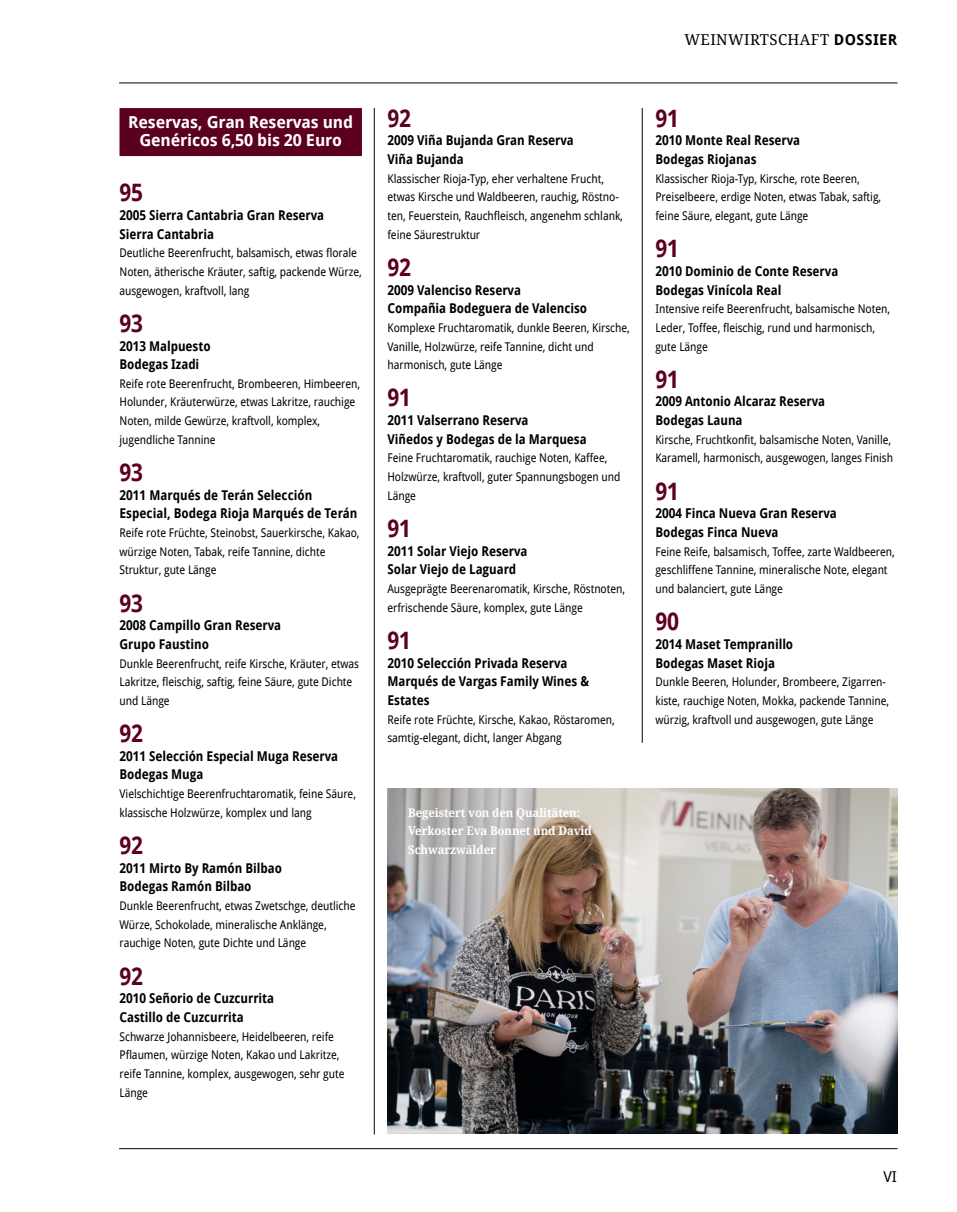
<style>
.page{position:relative;width:957px;height:1212px;background:#fff}
.page>*{position:absolute;margin:0;border:0;box-sizing:border-box;transform-origin:0 0}
.t1{font:700 24px "Droid Sans Pro";letter-spacing:-.005em;color:#5c0020;scale:.9 1}
.t2{font:700 16.5px/18px "Droid Sans Pro";letter-spacing:-.01em;color:#fff;text-align:center}
.t3{font:15px "Droid Serif Pro";letter-spacing:.025em;color:#000}
.t4{font:15px "Droid Sans Pro";color:#000}
.t5{font:700 13.5px/18.6px "Droid Sans Pro";letter-spacing:-.005em;color:#000;scale:.9 1}
.t6{font:12px/18.6px "Droid Sans Pro";letter-spacing:-.005em;color:#000;scale:.9 1}
.t7{font:700 12px/18.6px "Droid Serif Pro";letter-spacing:-.01em;color:#fff;scale:.95 1}
.s1{font-family:"Droid Sans Pro";font-weight:700}
</style>
<div class="page">
<hr style="left:119px;top:83px;width:778px;height:1px;background:#000">
<hr style="left:119px;top:1148px;width:778px;height:1px;background:#000">
<div style="left:119px;top:108px;width:243px;height:48px;background:#5c0020"></div>
<hr style="left:374px;top:108px;width:1px;height:1026px;background:#000">
<hr style="left:642px;top:108px;width:1px;height:635px;background:#000">
<img style="left:387px;top:789px;width:510px;height:345px">
<h2 class="t2" style="left:128px;top:113px;width:226px">Reservas, Gran Reservas und<br>Genéricos 6,50 bis 20 Euro</h2>
<h1 class="t1" style="left:119px;top:176px;width:28px">95</h1>
<p class="t5" style="left:119px;top:205px;width:229px">2005 Sierra Cantabria Gran Reserva<br>Sierra Cantabria</p>
<p class="t6" style="left:119px;top:243px;width:271px">Deutliche Beerenfrucht, balsamisch, etwas florale<br>Noten, ätherische Kräuter, saftig, packende Würze, ausgewogen, kraftvoll, lang</p>
<h1 class="t1" style="left:119px;top:306px;width:28px">93</h1>
<p class="t5" style="left:119px;top:336px;width:103px">2013 Malpuesto<br>Bodegas Izadi</p>
<p class="t6" style="left:119px;top:374px;width:269px">Reife rote Beerenfrucht, Brombeeren, Himbeeren, Holunder, Kräuterwürze, etwas Lakritze, rauchige Noten, milde Gewürze, kraftvoll, komplex, jugendliche Tannine</p>
<h1 class="t1" style="left:119px;top:455px;width:28px">93</h1>
<p class="t5" style="left:119px;top:485px;width:266px">2011 Marqués de Terán Selección<br>Especial, Bodega Rioja Marqués de Terán</p>
<p class="t6" style="left:119px;top:523px;width:268px">Reife rote Früchte, Steinobst, Sauerkirsche, Kakao, würzige Noten, Tabak, reife Tannine, dichte<br>Struktur, gute Länge</p>
<h1 class="t1" style="left:119px;top:586px;width:28px">93</h1>
<p class="t5" style="left:119px;top:616px;width:181px">2008 Campillo Gran Reserva<br>Grupo Faustino</p>
<p class="t6" style="left:119px;top:653px;width:268px">Dunkle Beerenfrucht, reife Kirsche, Kräuter, etwas<br>Lakritze, fleischig, saftig, feine Säure, gute Dichte und Länge</p>
<h1 class="t1" style="left:119px;top:716px;width:28px">92</h1>
<p class="t5" style="left:119px;top:746px;width:244px">2011 Selección Especial Muga Reserva<br>Bodegas Muga</p>
<p class="t6" style="left:119px;top:784px;width:264px">Vielschichtige Beerenfruchtaromatik, feine Säure, klassische Holzwürze, komplex und lang</p>
<h1 class="t1" style="left:119px;top:828px;width:28px">92</h1>
<p class="t5" style="left:119px;top:858px;width:182px">2011 Mirto By Ramón Bilbao<br>Bodegas Ramón Bilbao</p>
<p class="t6" style="left:119px;top:896px;width:264px">Dunkle Beerenfrucht, etwas Zwetschge, deutliche<br>Würze, Schokolade, mineralische Anklänge, rauchige Noten, gute Dichte und Länge</p>
<h1 class="t1" style="left:119px;top:959px;width:28px">92</h1>
<p class="t5" style="left:119px;top:989px;width:173px">2010 Señorio de Cuzcurrita<br>Castillo de Cuzcurrita</p>
<p class="t6" style="left:119px;top:1026px;width:251px">Schwarze Johannisbeere, Heidelbeeren, reife Pflaumen, würzige Noten, Kakao und Lakritze, reife Tannine, komplex, ausgewogen, sehr gute Länge</p>
<h1 class="t1" style="left:387px;top:101px;width:28px">92</h1>
<p class="t5" style="left:387px;top:131px;width:209px">2009 Viña Bujanda Gran Reserva<br>Viña Bujanda</p>
<p class="t6" style="left:387px;top:169px;width:263px">Klassischer Rioja-Typ, eher verhaltene Frucht, etwas Kirsche und Waldbeeren, rauchig, Röstno&shy;ten, Feuerstein, Rauchfleisch, angenehm schlank, feine Säurestruktur</p>
<h1 class="t1" style="left:387px;top:250px;width:28px">92</h1>
<p class="t5" style="left:387px;top:280px;width:223px">2009 Valenciso Reserva<br>Compañia Bodeguera de Valenciso</p>
<p class="t6" style="left:387px;top:318px;width:271px">Komplexe Fruchtaromatik, dunkle Beeren, Kirsche,<br>Vanille, Holzwürze, reife Tannine, dicht und harmonisch, gute Länge</p>
<h1 class="t1" style="left:387px;top:381px;width:28px">91</h1>
<p class="t5" style="left:387px;top:411px;width:223px">2011 Valserrano Reserva<br>Viñedos y Bodegas de la Marquesa</p>
<p class="t6" style="left:387px;top:448px;width:260px">Feine Fruchtaromatik, rauchige Noten, Kaffee,<br>Holzwürze, kraftvoll, guter Spannungsbogen und<br>Länge</p>
<h1 class="t1" style="left:387px;top:511px;width:28px">91</h1>
<p class="t5" style="left:387px;top:541px;width:157px">2011 Solar Viejo Reserva<br>Solar Viejo de Laguard</p>
<p class="t6" style="left:387px;top:579px;width:266px">Ausgeprägte Beerenaromatik, Kirsche, Röstnoten, erfrischende Säure, komplex, gute Länge</p>
<h1 class="t1" style="left:387px;top:623px;width:28px">91</h1>
<p class="t5" style="left:387px;top:653px;width:226px">2010 Selección Privada Reserva<br>Marqués de Vargas Family Wines &amp;<br>Estates</p>
<p class="t6" style="left:387px;top:709px;width:254px">Reife rote Früchte, Kirsche, Kakao, Röstaromen, samtig-elegant, dicht, langer Abgang</p>
<p class="t7" style="left:408px;top:803px;width:195px">Begeistert von den Qualitäten:<br>Verkoster Eva Bonnet und David<br>Schwarzwälder</p>
<p class="t3" style="left:684px;top:29px;width:214px">WEINWIRTSCHAFT <span class="s1">DOSSIER</span></p>
<h1 class="t1" style="left:655px;top:101px;width:28px">91</h1>
<p class="t5" style="left:655px;top:131px;width:162px">2010 Monte Real Reserva<br>Bodegas Riojanas</p>
<p class="t6" style="left:655px;top:169px;width:252px">Klassischer Rioja-Typ, Kirsche, rote Beeren,<br>Preiselbeere, erdige Noten, etwas Tabak, saftig, feine Säure, elegant, gute Länge</p>
<h1 class="t1" style="left:655px;top:232px;width:28px">91</h1>
<p class="t5" style="left:655px;top:261px;width:205px">2010 Dominio de Conte Reserva<br>Bodegas Vinícola Real</p>
<p class="t6" style="left:655px;top:299px;width:262px">Intensive reife Beerenfrucht, balsamische Noten,<br>Leder, Toffee, fleischig, rund und harmonisch, gute Länge</p>
<h1 class="t1" style="left:655px;top:362px;width:28px">91</h1>
<p class="t5" style="left:655px;top:392px;width:190px">2009 Antonio Alcaraz Reserva<br>Bodegas Launa</p>
<p class="t6" style="left:655px;top:430px;width:265px">Kirsche, Fruchtkonfit, balsamische Noten, Vanille,<br>Karamell, harmonisch, ausgewogen, langes Finish</p>
<h1 class="t1" style="left:655px;top:474px;width:28px">91</h1>
<p class="t5" style="left:655px;top:504px;width:203px">2004 Finca Nueva Gran Reserva<br>Bodegas Finca Nueva</p>
<p class="t6" style="left:655px;top:542px;width:267px">Feine Reife, balsamisch, Toffee, zarte Waldbeeren, geschliffene Tannine, mineralische Note, elegant und balanciert, gute Länge</p>
<h1 class="t1" style="left:655px;top:605px;width:28px">90</h1>
<p class="t5" style="left:655px;top:634px;width:155px">2014 Maset Tempranillo<br>Bodegas Maset Rioja</p>
<p class="t6" style="left:655px;top:672px;width:261px">Dunkle Beeren, Holunder, Brombeere, Zigarren&shy;kiste, rauchige Noten, Mokka, packende Tannine, würzig, kraftvoll und ausgewogen, gute Länge</p>
<p class="t4" style="left:883px;top:1166px;width:15px">VI</p>
</div>
